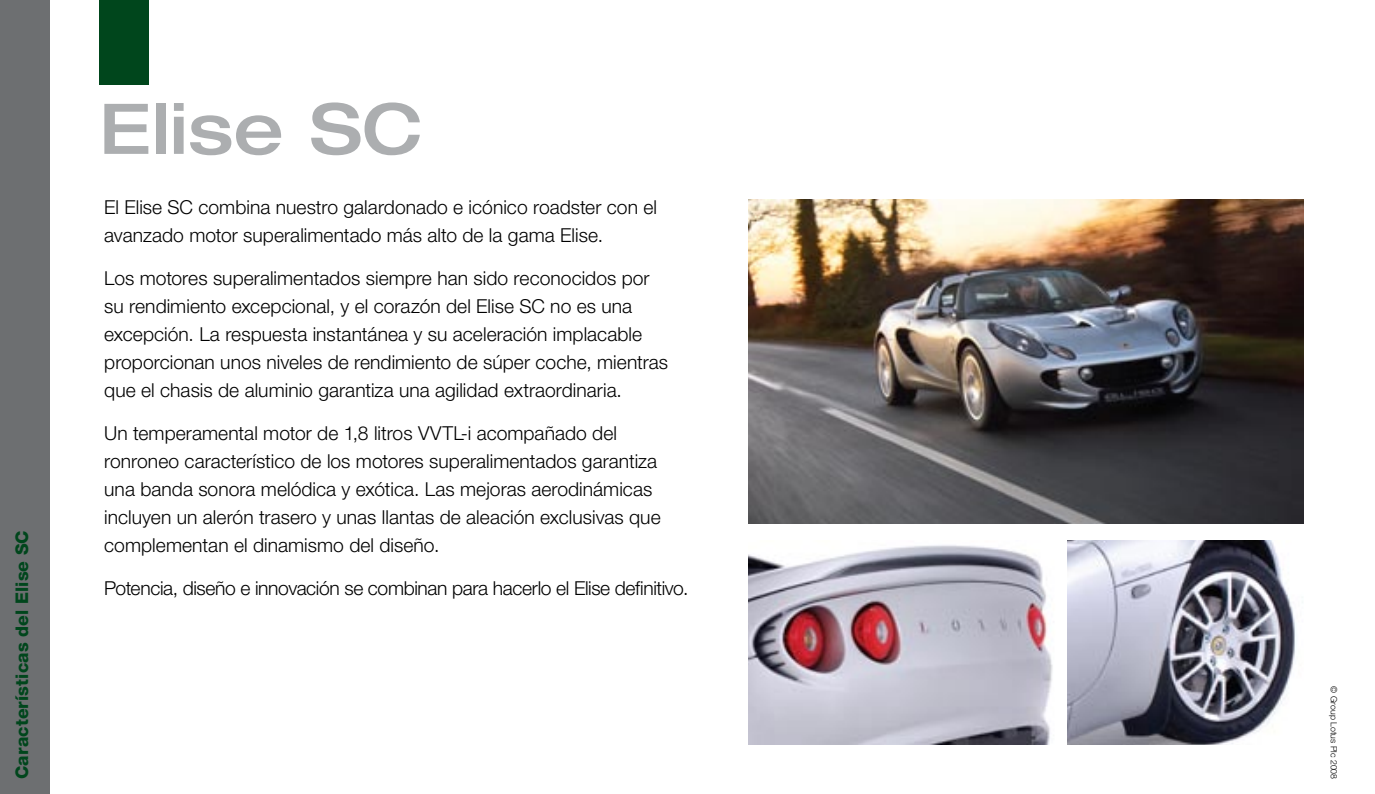
<style>
.page{position:relative;width:1375px;height:794px;background:#fff}
.page>*{position:absolute;margin:0;border:0;box-sizing:border-box;transform-origin:0 0}
.t1{font:500 expanded 70px "Helvetica Neue";letter-spacing:.005em;color:#acaeb0}
.t2{font:300 19.25px/28px "Helvetica Neue";color:#000}
.t3{font:300 19.25px "Helvetica Neue";letter-spacing:-.02em;color:#000}
.t4{font:800 17.5px "Helvetica Neue";letter-spacing:.01em;color:#00461c}
.t5{font:300 8.75px "Helvetica Neue";color:#000}
</style>
<div class="page">
<div style="left:0;top:0;width:50px;height:794px;background:#6d6f71"></div>
<div style="left:99px;top:0;width:50px;height:84px;background:#00461c"></div>
<img style="left:748px;top:545px;width:305px;height:199px">
<img style="left:1067px;top:541px;width:229px;height:203px">
<img style="left:748px;top:199px;width:554px;height:325px">
<p class="t4" style="left:12px;top:779px;width:250px;rotate:-90deg">Características del Elise SC</p>
<h1 class="t1" style="left:99px;top:85px;width:325px">Elise SC</h1>
<p class="t2" style="left:104px;top:192px;width:554px">El Elise SC combina nuestro galardonado e icónico roadster con el avanzado motor superalimentado más alto de la gama Elise.</p>
<p class="t2" style="left:104px;top:263px;width:565px">Los motores superalimentados siempre han sido reconocidos por su rendimiento excepcional, y el corazón del Elise SC no es una excepción. La respuesta instantánea y su aceleración implacable proporcionan unos niveles de rendimiento de súper coche, mientras que el chasis de aluminio garantiza una agilidad extraordinaria.</p>
<p class="t2" style="left:104px;top:418px;width:558px">Un temperamental motor de 1,8 litros VVTL-i acompañado del ronroneo característico de los motores superalimentados garantiza una banda sonora melódica y exótica. Las mejoras aerodinámicas incluyen un alerón trasero y unas llantas de aleación exclusivas que complementan el dinamismo del diseño.</p>
<p class="t3" style="left:104px;top:576px;width:585px">Potencia, diseño e innovación se combinan para hacerlo el Elise definitivo.</p>
<p class="t5" style="left:1338px;top:686px;width:94px;rotate:90deg">© Group Lotus Plc 2008</p>
</div>
